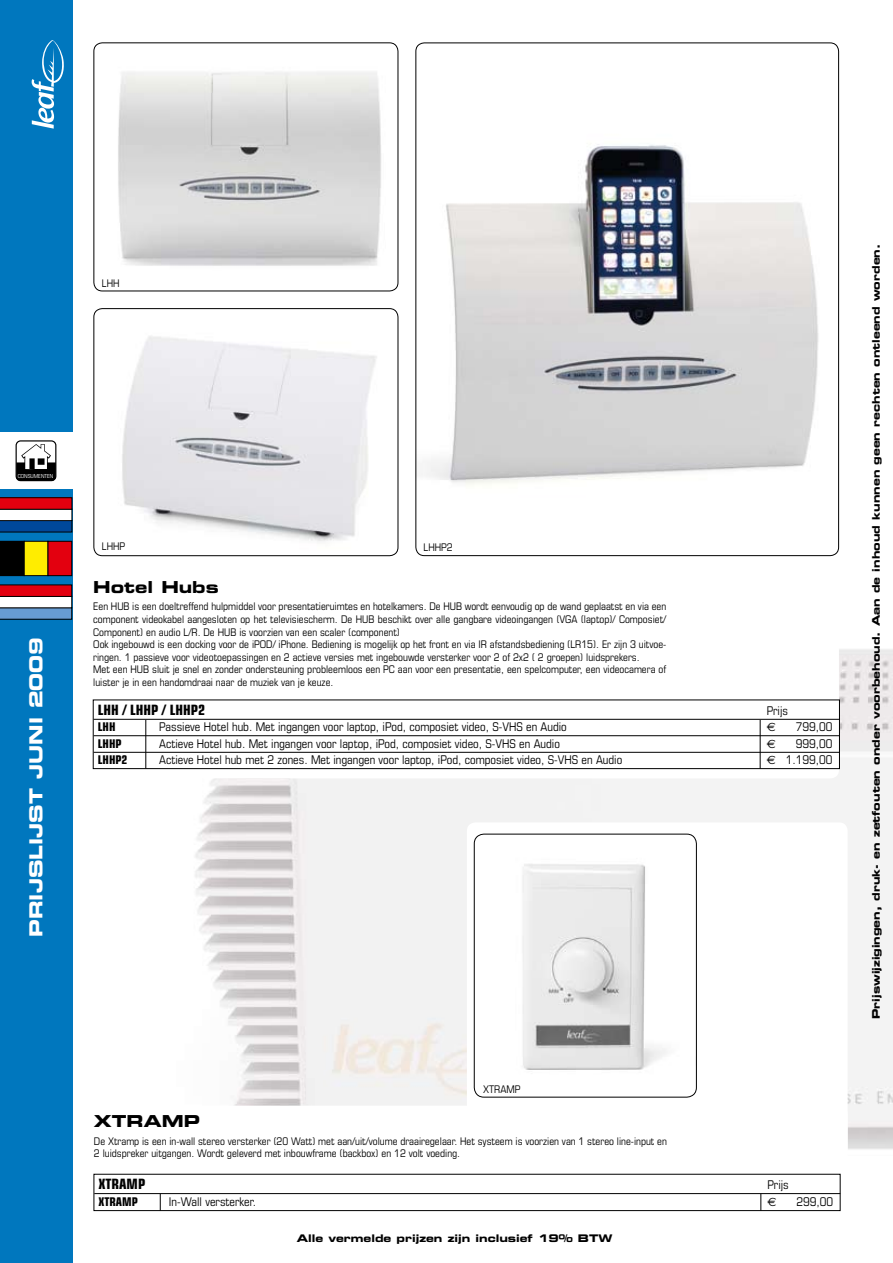
<style>
.page{position:relative;width:893px;height:1263px;background:#fff}
.page>*{position:absolute;margin:0;border:0;box-sizing:border-box;transform-origin:0 0}
.t1{font:18px "Eurostile Bold Extended Two";color:#fff}
.t2{font:16.5px "Eurostile Bold Extended Two";color:#000}
.t3{font:700 condensed 14.25px "Eurostile";color:#000}
.t4{font:condensed 12px "Eurostile";color:#000}
.t5{font:700 condensed 12px "Eurostile";color:#000}
.t6{font:12px "Euro Sans";color:#000}
.t7{font:condensed 10.5px/12.6px "Eurostile";color:#000}
.t8{font:10.5px "Eurostile Bold Extended Two";color:#000}
.t9{font:condensed 5.55px "Eurostile";color:#fff}
.s1{font-family:"Euro Sans";font-stretch:normal}
</style>
<div class="page">
<img style="left:72px;top:292px;width:821px;height:971px">
<div style="left:59px;top:1106px;width:789px;height:114px;background:#fff;border-radius:9px"></div>
<div style="left:467px;top:822px;width:381px;height:398px;background:#fff;border-radius:9px"></div>
<div style="left:54px;top:347px;width:785px;height:431px;background:#fff;border-radius:9px"></div>
<div style="left:0;top:0;width:72px;height:1263px;background:#0077be"></div>
<svg style="left:32px;top:40px;width:32px;height:89px"></svg>
<img style="left:474px;top:834px;width:222px;height:263px">
<div style="left:474px;top:834px;width:223px;height:263px;border:1px solid #000;border-radius:10px"></div>
<img style="left:417px;top:144px;width:420px;height:341px">
<img style="left:94px;top:43px;width:304px;height:248px">
<div style="left:94px;top:43px;width:304px;height:248px;border:1px solid #000;border-radius:9px"></div>
<img style="left:94px;top:309px;width:304px;height:247px">
<div style="left:94px;top:308px;width:304px;height:248px;border:1px solid #000;border-radius:9px"></div>
<div style="left:93px;top:699px;width:747px;height:70px;border:1px solid #000"></div>
<hr style="left:94px;top:719px;width:746px;height:1px;background:#000">
<hr style="left:760px;top:720px;width:1px;height:48px;background:#000">
<hr style="left:94px;top:735px;width:746px;height:1px;background:#000">
<hr style="left:94px;top:752px;width:746px;height:1px;background:#000">
<div style="left:94px;top:1174px;width:746px;height:37px;border:1px solid #000"></div>
<hr style="left:94px;top:1193px;width:746px;height:1px;background:#000">
<svg style="left:760px;top:1194px;width:1px;height:17px"></svg>
<svg style="left:160px;top:1194px;width:1px;height:17px"></svg>
<div style="left:0;top:432px;width:72px;height:56px;background:#fff"></div>
<svg style="left:16px;top:440px;width:41px;height:42px"></svg>
<div style="left:21px;top:469px;width:33px;height:11px;background:#000"></div>
<svg style="left:0;top:584px;width:72px;height:36px;background:#a7768b"></svg>
<svg style="left:0;top:541px;width:24px;height:35px"></svg>
<div style="left:24px;top:541px;width:24px;height:35px;background:#ffed00"></div>
<div style="left:24px;top:541px;width:24px;height:35px;border:1px solid #000"></div>
<div style="left:48px;top:541px;width:24px;height:35px;background:#e3000f"></div>
<div style="left:48px;top:541px;width:24px;height:35px;border:1px solid #000"></div>
<svg style="left:0;top:497px;width:72px;height:35px;background:#8e5e7b"></svg>
<hr style="left:145px;top:720px;width:1px;height:48px;background:#000">
<p class="t9" style="left:18px;top:472px;width:37px">CONSUMENTEN</p>
<h1 class="t1" style="left:23px;top:937px;width:301px;rotate:-90deg">PRIJSLIJST JUNI 2009</h1>
<p class="t7" style="left:102px;top:276px;width:19px">LHH</p>
<p class="t7" style="left:102px;top:540px;width:25px">LHHP</p>
<p class="t7" style="left:424px;top:541px;width:31px">LHHP2</p>
<h2 class="t2" style="left:93px;top:576px;width:127px">Hotel Hubs</h2>
<p class="t7" style="left:93px;top:600px;width:574px">Een HUB is een doeltreffend hulpmiddel voor presentatieruimtes en hotelkamers. De HUB wordt eenvoudig op de wand geplaatst en via een component videokabel aangesloten op het televisiescherm. De HUB beschikt over alle gangbare videoingangen (VGA (laptop)/ Composiet/ Component) en audio L/R. De HUB is voorzien van een scaler (component)<br>Ook ingebouwd is een docking voor de iPOD/ iPhone. Bediening is mogelijk op het front en via IR afstandsbediening (LR15). Er zijn 3 uitvoe&shy;ringen. 1 passieve voor videotoepassingen en 2 actieve versies met ingebouwde versterker voor 2 of 2x2 ( 2 groepen) luidsprekers.<br>Met een HUB sluit je snel en zonder ondersteuning probleemloos een PC aan voor een presentatie, een spelcomputer, een videocamera of luister je in een handomdraai naar de muziek van je keuze.</p>
<h3 class="t3" style="left:98px;top:701px;width:109px">LHH / LHHP / LHHP2</h3>
<p class="t4" style="left:767px;top:703px;width:23px">Prijs</p>
<p class="t5" style="left:98px;top:720px;width:19px">LHH</p>
<p class="t4" style="left:159px;top:720px;width:409px">Passieve Hotel hub. Met ingangen voor laptop, iPod, composiet video, S-VHS en Audio</p>
<p class="t6" style="left:767px;top:720px;width:10px">E</p>
<p class="t4" style="left:796px;top:720px;width:38px">799,00</p>
<p class="t5" style="left:98px;top:736px;width:25px">LHHP</p>
<p class="t4" style="left:159px;top:736px;width:402px">Actieve Hotel hub. Met ingangen voor laptop, iPod, composiet video, S-VHS en Audio</p>
<p class="t6" style="left:767px;top:737px;width:10px">E</p>
<p class="t4" style="left:796px;top:736px;width:38px">999,00</p>
<p class="t5" style="left:98px;top:753px;width:31px">LHHP2</p>
<p class="t4" style="left:159px;top:753px;width:465px">Actieve Hotel hub met 2 zones. Met ingangen voor laptop, iPod, composiet video, S-VHS en Audio</p>
<p class="t4" style="left:767px;top:753px;width:67px"><span class="s1">E</span> 1.199,00</p>
<p class="t7" style="left:483px;top:1082px;width:39px">XTRAMP</p>
<h2 class="t2" style="left:94px;top:1110px;width:107px">XTRAMP</h2>
<p class="t7" style="left:94px;top:1134px;width:574px">De Xtramp is een in-wall stereo versterker (20 Watt) met aan/uit/volume draairegelaar. Het systeem is voorzien van 1 stereo line-input en<br>2 luidspreker uitgangen. Wordt geleverd met inbouwframe (backbox) en 12 volt voeding.</p>
<h3 class="t3" style="left:98px;top:1175px;width:48px">XTRAMP</h3>
<p class="t4" style="left:767px;top:1178px;width:23px">Prijs</p>
<p class="t5" style="left:98px;top:1194px;width:41px">XTRAMP</p>
<p class="t4" style="left:169px;top:1194px;width:89px">In-Wall versterker.</p>
<p class="t6" style="left:767px;top:1194px;width:10px">E</p>
<p class="t4" style="left:796px;top:1194px;width:38px">299,00</p>
<p class="t8" style="left:297px;top:1231px;width:317px">Alle vermelde prijzen zijn inclusief 19% BTW</p>
<p class="t8" style="left:869px;top:1019px;width:777px;rotate:-90deg">Prijswijzigingen, druk- en zetfouten onder voorbehoud. Aan de inhoud kunnen geen rechten ontleend worden.</p>
</div>
